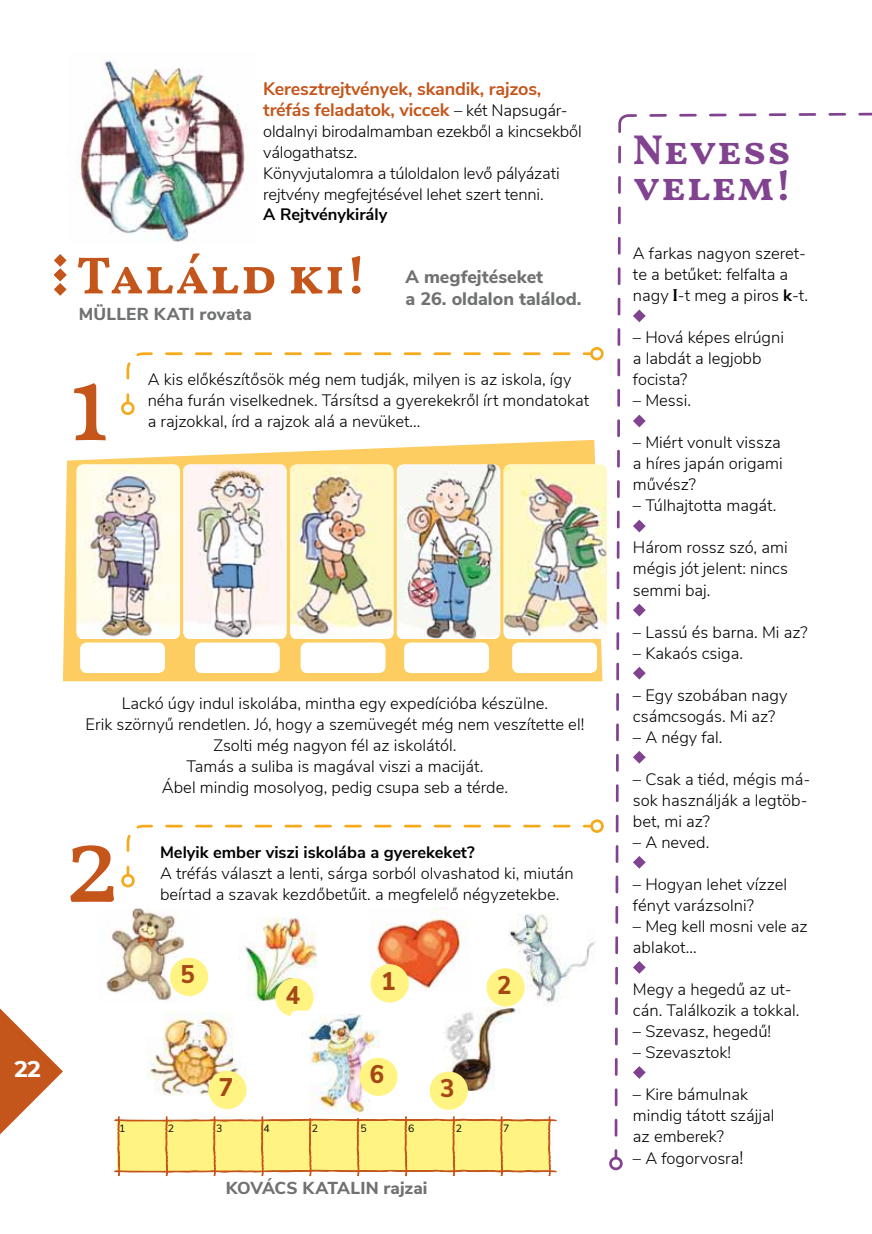
<style>
.page{position:relative;width:872px;height:1234px;background:#fff}
.page>*{position:absolute;margin:0;border:0;box-sizing:border-box;transform-origin:0 0}
.t1{font:112.05px "Vollkorn";color:#c4561b}
.t2{font:700 52.5px "Vollkorn";color:#c4561b}
.t3{font:700 42px/36px "Vollkorn";color:#81428f}
.t4{font:800 25.5px "Nunito Sans";color:#a64816;scale:.94 1}
.t5{font:700 22.5px "Montserrat";color:#fff}
.t6{font:700 18px/21px "Nunito Sans";letter-spacing:-.01em;color:#c4561b}
.t7{font:800 18px/22.5px "Nunito Sans";color:#707172}
.t8{font:800 17.25px "Nunito Sans";letter-spacing:.01em;color:#707172}
.t9{font:300 16.5px/21px "Nunito Sans";color:#000}
.t10{font:700 16.5px "Nunito Sans";color:#000}
.t11{font:10.5px "Nunito Sans";color:#000}
.s1{font-weight:300;font-size:16.5px;color:#000}
.s2{font-family:"H Korinna";font-weight:700}
.s3{font-weight:700}
.s4{font-size:18px}
</style>
<div class="page">
<svg style="left:0;top:1008px;width:63px;height:127px"></svg>
<svg style="left:54px;top:254px;width:13px;height:42px"></svg>
<svg style="left:126px;top:352px;width:468px;height:49px"></svg>
<div style="left:121px;top:401px;width:14px;height:14px;border:3px solid #f5aa1c;border-radius:50%"></div>
<div style="left:590px;top:347px;width:13px;height:13px;border:3px solid #f5aa1c;border-radius:50%"></div>
<img style="left:78px;top:60px;width:168px;height:182px">
<svg style="left:614px;top:112px;width:258px;height:1048px"></svg>
<div style="left:609px;top:1156px;width:13px;height:13px;border:3px solid #81428f;border-radius:50%"></div>
<svg style="left:114px;top:1116px;width:443px;height:60px;background:#f8e486"></svg>
<svg style="left:63px;top:440px;width:539px;height:241px;fill:#fdcd62"></svg>
<img style="left:77px;top:464px;width:103px;height:174px">
<div style="left:80px;top:642px;width:85px;height:31px;background:#fff;border-radius:7px"></div>
<img style="left:183px;top:464px;width:102px;height:174px">
<div style="left:195px;top:642px;width:85px;height:31px;background:#fff;border-radius:7px"></div>
<img style="left:290px;top:464px;width:103px;height:174px">
<img style="left:397px;top:464px;width:103px;height:174px">
<img style="left:503px;top:464px;width:104px;height:174px">
<div style="left:300px;top:642px;width:85px;height:31px;background:#fff;border-radius:7px"></div>
<div style="left:404px;top:642px;width:85px;height:31px;background:#fff;border-radius:7px"></div>
<div style="left:512px;top:642px;width:85px;height:31px;background:#fff;border-radius:7px"></div>
<svg style="left:126px;top:824px;width:468px;height:49px"></svg>
<div style="left:121px;top:873px;width:14px;height:14px;border:3px solid #f5aa1c;border-radius:50%"></div>
<div style="left:590px;top:819px;width:14px;height:13px;border:3px solid #f5aa1c;border-radius:50%"></div>
<img style="left:370px;top:907px;width:98px;height:82px">
<div style="left:370px;top:964px;width:39px;height:38px;background:#fff381;border-radius:50%"></div>
<img style="left:509px;top:914px;width:86px;height:92px">
<div style="left:486px;top:968px;width:39px;height:38px;background:#fff381;border-radius:50%"></div>
<img style="left:444px;top:1007px;width:72px;height:83px">
<div style="left:429px;top:1071px;width:39px;height:38px;background:#fff381;border-radius:50%"></div>
<img style="left:147px;top:1012px;width:99px;height:83px">
<div style="left:208px;top:1070px;width:38px;height:38px;background:#fff381;border-radius:50%"></div>
<img style="left:239px;top:917px;width:78px;height:83px">
<div style="left:275px;top:978px;width:38px;height:38px;background:#fff381;border-radius:50%"></div>
<div style="left:290px;top:1010px;width:103px;height:107px;background:#fff;border-radius:7px"></div>
<img style="left:302px;top:1014px;width:91px;height:99px">
<div style="left:359px;top:1057px;width:38px;height:38px;background:#fff381;border-radius:50%"></div>
<img style="left:99px;top:908px;width:99px;height:93px">
<div style="left:170px;top:957px;width:38px;height:38px;background:#fff381;border-radius:50%"></div>
<p class="t6" style="left:263px;top:77px;width:306px">Keresztrejtvények, skandik, rajzos, tréfás feladatok, viccek <span class="s1">– két Napsugár-</span></p>
<p class="t9" style="left:263px;top:120px;width:320px">oldalnyi birodalmamban ezekből a kincsekből válogathatsz.<br>Könyvjutalomra a túloldalon levő pályázati rejtvény megfejtésével lehet szert tenni.</p>
<p class="t10" style="left:263px;top:202px;width:126px">A Rejtvénykirály</p>
<h2 class="t2" style="left:77px;top:237px;width:292px">Találd ki!</h2>
<p class="t8" style="left:79px;top:301px;width:13px">müll</p>
<p class="t8" style="left:126px;top:301px;width:127px">er kati rovata</p>
<p class="t7" style="left:405px;top:264px;width:178px">A megfejtéseket<br>a 26. oldalon találod.</p>
<h1 class="t1" style="left:66px;top:319px;width:50px">1</h1>
<p class="t9" style="left:148px;top:368px;width:443px">A kis előkészítősök még nem tudják, milyen is az iskola, így néha furán viselkednek. Társítsd a gyerekekről írt mondatokat a rajzokkal, írd a rajzok alá a nevüket...</p>
<h3 class="t5" style="left:14px;top:1052px;width:28px">22</h3>
<p class="t9" style="left:86px;top:691px;width:500px;text-align:center">Lackó úgy indul iskolába, mintha egy expedícióba készülne.<br>Erik szörnyű rendetlen. Jó, hogy a szemüvegét még nem veszítette el!<br>Zsolti még nagyon fél az iskolától.<br>Tamás a suliba is magával viszi a maciját.<br>Ábel mindig mosolyog, pedig csupa seb a térde.</p>
<h1 class="t1" style="left:66px;top:780px;width:55px">2</h1>
<p class="t10" style="left:160px;top:839px;width:316px">Melyik ember viszi iskolába a gyerekeket?</p>
<p class="t9" style="left:160px;top:861px;width:415px">A tréfás választ a lenti, sárga sorból olvashatod ki, miután beírtad a szavak kezdőbetűit. a megfelelő négyzetekbe.</p>
<h3 class="t4" style="left:180px;top:955px;width:17px">5</h3>
<h3 class="t4" style="left:286px;top:975px;width:17px">4</h3>
<h3 class="t4" style="left:381px;top:961px;width:17px">1</h3>
<h3 class="t4" style="left:497px;top:966px;width:17px">2</h3>
<h3 class="t4" style="left:370px;top:1055px;width:17px">6</h3>
<h3 class="t4" style="left:219px;top:1068px;width:17px">7</h3>
<h3 class="t4" style="left:440px;top:1069px;width:17px">3</h3>
<p class="t11" style="left:119px;top:1120px;width:8px">1</p>
<p class="t11" style="left:168px;top:1120px;width:8px">2</p>
<p class="t11" style="left:216px;top:1120px;width:8px">3</p>
<p class="t11" style="left:263px;top:1120px;width:8px">4</p>
<p class="t11" style="left:312px;top:1120px;width:8px">2</p>
<p class="t11" style="left:360px;top:1120px;width:8px">5</p>
<p class="t11" style="left:408px;top:1120px;width:8px">6</p>
<p class="t11" style="left:456px;top:1120px;width:8px">2</p>
<p class="t11" style="left:503px;top:1120px;width:8px">7</p>
<p class="t8" style="left:226px;top:1175px;width:203px">kovács katalin rajzai</p>
<h3 class="t3" style="left:633px;top:129px;width:160px">Nevess velem!</h3>
<p class="t9" style="left:633px;top:242px;width:177px">A farkas nagyon szeret&shy;te a betűket: felfalta a nagy <span class="s2">I</span>-t meg a piros <span class="s3">k</span>-t.</p>
<p class="t9" style="left:633px;top:326px;width:153px">– Hová képes elrúgni a labdát a legjobb focista?</p>
<p class="t9" style="left:633px;top:389px;width:60px">– Messi.</p>
<p class="t9" style="left:633px;top:431px;width:151px">– Miért vonult vissza a híres japán origami művész?</p>
<p class="t9" style="left:633px;top:494px;width:145px">– Túlhajtotta magát.</p>
<p class="t9" style="left:633px;top:536px;width:157px;text-align:justify">Három rossz szó, ami mégis jót jelent: nincs semmi baj.</p>
<p class="t9" style="left:633px;top:620px;width:176px">– Lassú és barna. Mi az?</p>
<p class="t9" style="left:633px;top:641px;width:112px">– Kakaós csiga.</p>
<p class="t9" style="left:633px;top:683px;width:156px">– Egy szobában nagy csámcsogás. Mi az?</p>
<p class="t9" style="left:633px;top:725px;width:91px">– A négy fal.</p>
<p class="t9" style="left:633px;top:767px;width:179px">– Csak a tiéd, mégis má&shy;sok használják a legtöb&shy;bet, mi az?</p>
<p class="t9" style="left:633px;top:830px;width:78px">– A neved.</p>
<p class="t9" style="left:633px;top:872px;width:156px">– Hogyan lehet vízzel fényt varázsolni?</p>
<p class="t9" style="left:633px;top:914px;width:176px">– Meg kell mosni vele az ablakot...</p>
<p class="t9" style="left:633px;top:977px;width:168px">Megy a hegedű az ut&shy;cán. Találkozik a tokkal.</p>
<p class="t9" style="left:633px;top:1019px;width:140px">– Szevasz, hegedű!</p>
<p class="t9" style="left:633px;top:1040px;width:100px">– Szevasztok!</p>
<p class="t9" style="left:633px;top:1082px;width:143px">– Kire bámulnak mindig tátott szájjal az emberek?</p>
<p class="t9" style="left:633px;top:1145px;width:112px">– A fogorvosra<span class="s4">!</span></p>
</div>
